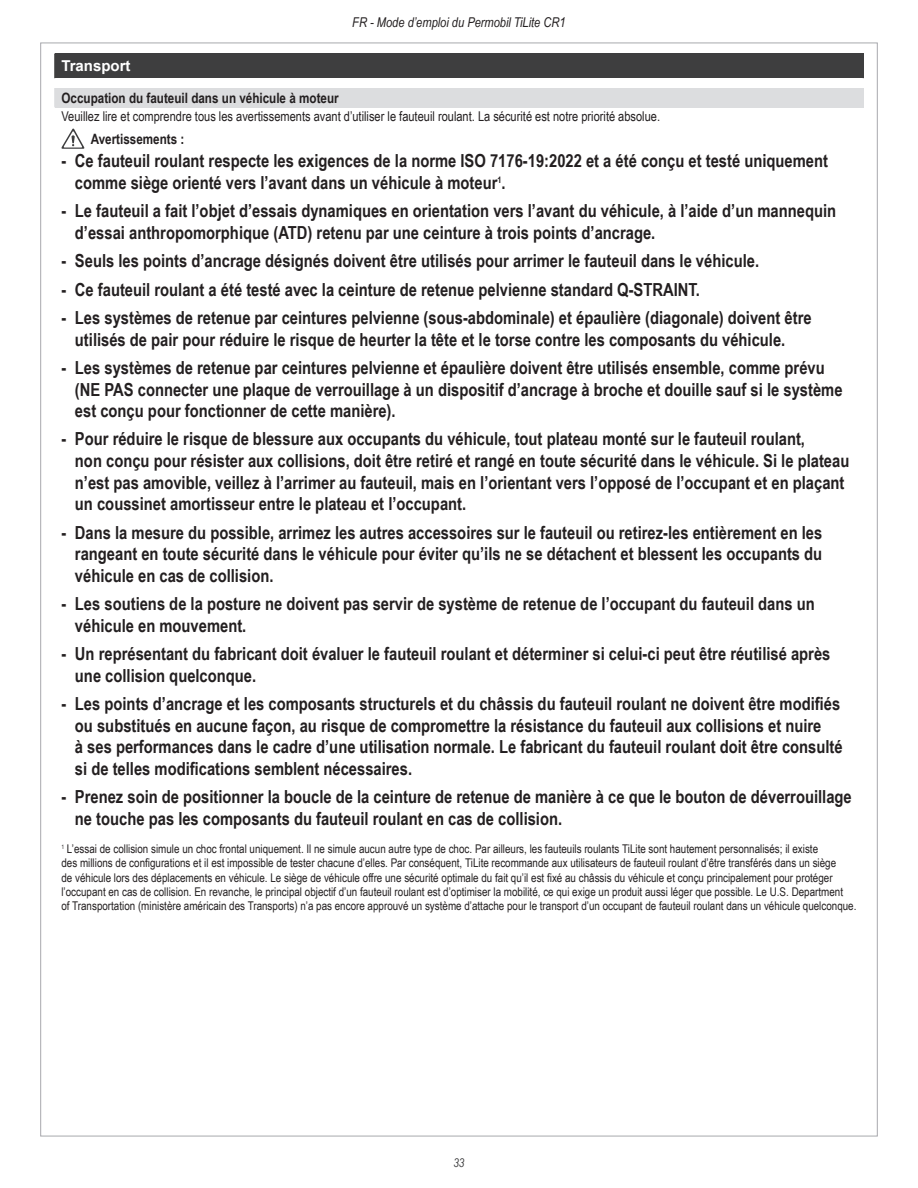
<style>
.page{position:relative;width:918px;height:1188px;background:#fff}
.page>*{position:absolute;margin:0;border:0;box-sizing:border-box;transform-origin:0 0}
.t1{font:700 18px/21.6px "Arial Narrow";color:#231f20}
.t2{font:700 15px "Arial";color:#fff}
.t3{font:700 14.25px "Arial Narrow";color:#231f20}
.t4{font:13.5px "Arial Narrow";color:#231f20}
.t5{font:italic 13.5px "Arial Narrow";color:#231f20}
.bullets_dash__03{font:12px/14.4px "Arial Narrow";color:#231f20}
.t6{font:italic 12px "Arial Narrow";color:#3e3e3f}
</style>
<div class="page">
<div style="left:55px;top:54px;width:808px;height:24px;background:#3e3e3f"></div>
<div style="left:55px;top:88px;width:808px;height:19px;background:#dcdddf"></div>
<svg style="left:863px;top:54px;width:1px;height:24px"></svg>
<svg style="left:863px;top:88px;width:1px;height:19px"></svg>
<svg style="left:54px;top:54px;width:1px;height:24px"></svg>
<svg style="left:54px;top:88px;width:1px;height:19px"></svg>
<hr style="left:55px;top:107px;width:808px;height:1px;background:#dcdddf">
<svg style="left:61px;top:129px;width:23px;height:20px"></svg>
<p class="t5" style="left:352px;top:13px;width:215px">FR - Mode d’emploi du Permobil TiLite CR1</p>
<p class="t2" style="left:61px;top:56px;width:71px">Transport</p>
<p class="t3" style="left:61px;top:87px;width:279px">Occupation du fauteuil dans un véhicule à moteur</p>
<p class="t4" style="left:61px;top:107px;width:600px">Veuillez lire et comprendre tous les avertissements avant d’utiliser le fauteuil roulant. La sécurité est notre priorité absolue.</p>
<p class="t3" style="left:91px;top:128px;width:95px">Avertissements :</p>
<p class="t1" style="left:75px;top:149px;width:755px;text-indent:-14px">- Ce fauteuil roulant respecte les exigences de la norme ISO 7176-19:2022 et a été conçu et testé uniquement comme siège orienté vers l’avant dans un véhicule à moteur<sup>1</sup>.</p>
<p class="t1" style="left:75px;top:199px;width:763px;text-indent:-14px">- Le fauteuil a fait l’objet d’essais dynamiques en orientation vers l’avant du véhicule, à l’aide d’un mannequin d’essai anthropomorphique (ATD) retenu par une ceinture à trois points d’ancrage.</p>
<p class="t1" style="left:61px;top:249px;width:699px">- Seuls les points d’ancrage désignés doivent être utilisés pour arrimer le fauteuil dans le véhicule.</p>
<p class="t1" style="left:61px;top:278px;width:640px">- Ce fauteuil roulant a été testé avec la ceinture de retenue pelvienne standard Q-STRAINT.</p>
<p class="t1" style="left:75px;top:306px;width:738px;text-indent:-14px">- Les systèmes de retenue par ceintures pelvienne (sous-abdominale) et épaulière (diagonale) doivent être utilisés de pair pour réduire le risque de heurter la tête et le torse contre les composants du véhicule.</p>
<p class="t1" style="left:75px;top:356px;width:769px;text-indent:-14px">- Les systèmes de retenue par ceintures pelvienne et épaulière doivent être utilisés ensemble, comme prévu (NE PAS connecter une plaque de verrouillage à un dispositif d’ancrage à broche et douille sauf si le système est conçu pour fonctionner de cette manière).</p>
<p class="t1" style="left:75px;top:427px;width:776px;text-indent:-14px">- Pour réduire le risque de blessure aux occupants du véhicule, tout plateau monté sur le fauteuil roulant,<br>non conçu pour résister aux collisions, doit être retiré et rangé en toute sécurité dans le véhicule. Si le plateau n’est pas amovible, veillez à l’arrimer au fauteuil, mais en l’orientant vers l’opposé de l’occupant et en plaçant un coussinet amortisseur entre le plateau et l’occupant.</p>
<p class="t1" style="left:75px;top:521px;width:749px;text-align:justify;text-indent:-14px">- Dans la mesure du possible, arrimez les autres accessoires sur le fauteuil ou retirez-les entièrement en les rangeant en toute sécurité dans le véhicule pour éviter qu’ils ne se détachent et blessent les occupants du véhicule en cas de collision.</p>
<p class="t1" style="left:75px;top:592px;width:741px;text-indent:-14px">- Les soutiens de la posture ne doivent pas servir de système de retenue de l’occupant du fauteuil dans un véhicule en mouvement.</p>
<p class="t1" style="left:75px;top:642px;width:757px;text-indent:-14px">- Un représentant du fabricant doit évaluer le fauteuil roulant et déterminer si celui-ci peut être réutilisé après une collision quelconque.</p>
<p class="t1" style="left:75px;top:692px;width:769px;text-indent:-14px">- Les points d’ancrage et les composants structurels et du châssis du fauteuil roulant ne doivent être modifiés ou substitués en aucune façon, au risque de compromettre la résistance du fauteuil aux collisions et nuire<br>à ses performances dans le cadre d’une utilisation normale. Le fabricant du fauteuil roulant doit être consulté si de telles modifications semblent nécessaires.</p>
<p class="t1" style="left:75px;top:785px;width:778px;text-indent:-14px">- Prenez soin de positionner la boucle de la ceinture de retenue de manière à ce que le bouton de déverrouillage ne touche pas les composants du fauteuil roulant en cas de collision.</p>
<p class="bullets_dash__03" style="left:61px;top:841px;width:797px"><sup>1</sup> L’essai de collision simule un choc frontal uniquement. Il ne simule aucun autre type de choc. Par ailleurs, les fauteuils roulants TiLite sont hautement personnalisés; il existe<br>des millions de configurations et il est impossible de tester chacune d’elles. Par conséquent, TiLite recommande aux utilisateurs de fauteuil roulant d’être transférés dans un siège<br>de véhicule lors des déplacements en véhicule. Le siège de véhicule offre une sécurité optimale du fait qu’il est fixé au châssis du véhicule et conçu principalement pour protéger l’occupant en cas de collision. En revanche, le principal objectif d’un fauteuil roulant est d’optimiser la mobilité, ce qui exige un produit aussi léger que possible. Le U.S. Department<br>of Transportation (ministère américain des Transports) n’a pas encore approuvé un système d’attache pour le transport d’un occupant de fauteuil roulant dans un véhicule quelconque.</p>
<p class="t6" style="left:454px;top:1154px;width:12px">33</p>
</div>
